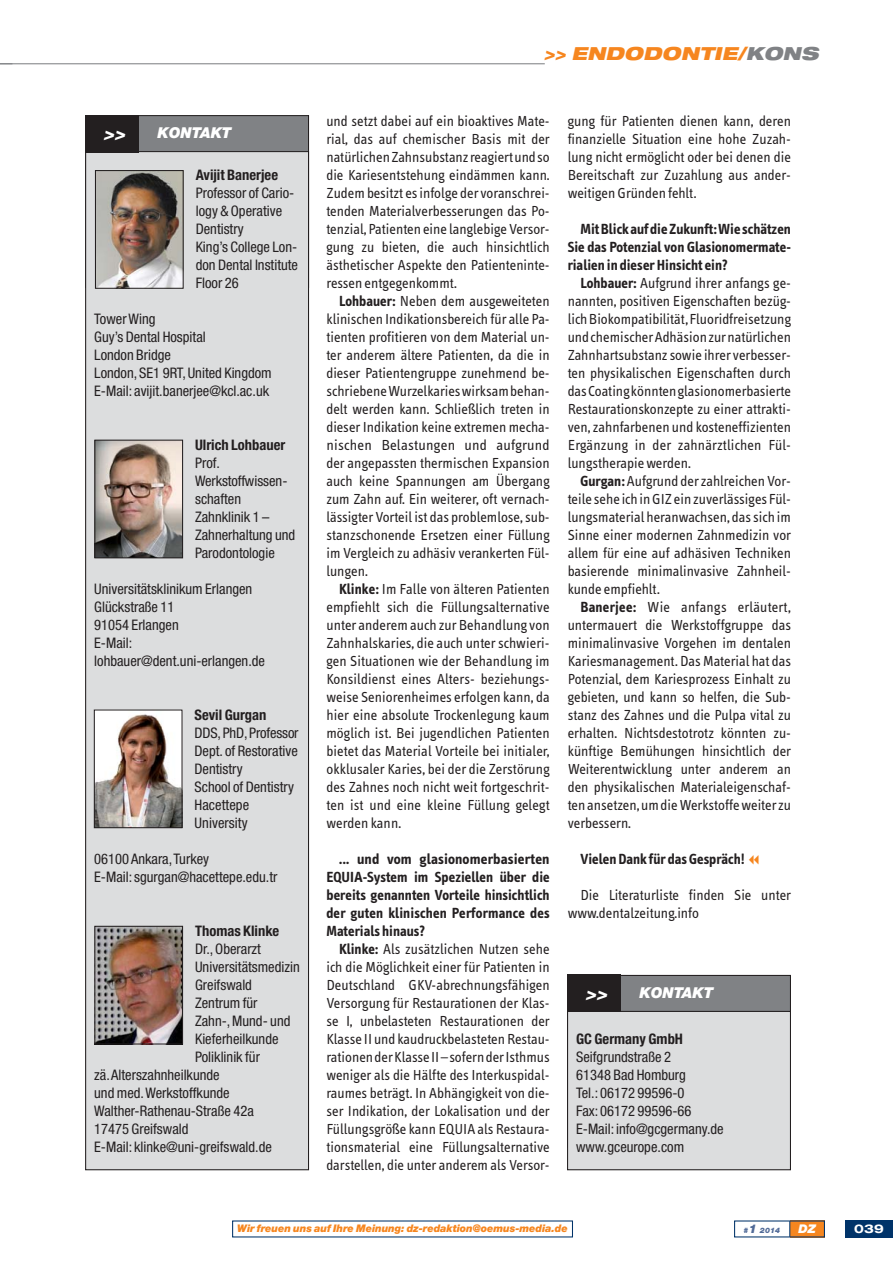
<style>
.page{position:relative;width:893px;height:1263px;background:#fff}
.page>*{position:absolute;margin:0;border:0;box-sizing:border-box;transform-origin:0 0}
.t1{font:italic 900 expanded 18px "Helvetica Neue";color:#f6861f}
.t2{font:italic 900 expanded 18px "Helvetica Neue";color:#fff}
.t3{font:15px/18px "Info Text";color:#231f20;text-align:justify}
.t4{font:700 15px/18px "Info Text";color:#231f20;text-align:justify}
.t5{font:italic 900 15px "Helvetica Neue";color:#fff}
.t6{font:condensed 14.55px/18px "Helvetica Neue";color:#231f20}
.t7{font:700 condensed 14.55px "Helvetica Neue";color:#231f20}
.t8{font:700 expanded 12px "Helvetica Neue";color:#fff}
.t9{font:italic 900 12px "Helvetica Neue";color:#fff}
.t10{font:italic 900 10.5px "Helvetica Neue";letter-spacing:-.01em;color:#f6861f}
.t11{font:italic 900 7.5px "Helvetica Neue";color:#516b98}
.s1{color:#808285}
.s2{font-weight:700}
.s3{font-size:12px}
</style>
<div class="page">
<div style="left:790px;top:1220px;width:35px;height:17px;background:#f6861f"></div>
<div style="left:845px;top:1220px;width:48px;height:17px;background:#003369"></div>
<svg style="left:789px;top:1221px;width:1px;height:16px"></svg>
<div style="left:86px;top:116px;width:223px;height:171px;background:#808285"></div>
<div style="left:86px;top:152px;width:223px;height:1018px;background:#dcddde"></div>
<div style="left:85px;top:151px;width:224px;height:1019px;border:1px solid #231f20"></div>
<div style="left:85px;top:115px;width:54px;height:37px;background:#231f20"></div>
<img style="left:97px;top:172px;width:85px;height:115px">
<div style="left:95px;top:170px;width:89px;height:119px;border:1px solid #231f20"></div>
<img style="left:96px;top:442px;width:85px;height:114px">
<div style="left:94px;top:440px;width:89px;height:118px;border:1px solid #231f20"></div>
<img style="left:96px;top:711px;width:85px;height:115px">
<div style="left:94px;top:709px;width:89px;height:119px;border:1px solid #231f20"></div>
<img style="left:96px;top:928px;width:85px;height:114px">
<div style="left:94px;top:926px;width:89px;height:118px;border:1px solid #231f20"></div>
<div style="left:568px;top:975px;width:222px;height:172px;background:#808285"></div>
<div style="left:568px;top:1011px;width:222px;height:159px;background:#dcddde"></div>
<div style="left:567px;top:1011px;width:224px;height:159px;border:1px solid #231f20"></div>
<div style="left:567px;top:975px;width:54px;height:37px;background:#231f20"></div>
<hr style="left:0;top:63px;width:545px;height:1px;background:#808285">
<p class="t2" style="left:103px;top:125px;width:27px">&gt;&gt;</p>
<p class="t5" style="left:157px;top:127px;width:76px">KONTAKT</p>
<p class="t7" style="left:196px;top:170px;width:84px">Avijit Banerjee</p>
<p class="t6" style="left:196px;top:185px;width:104px">Professor of Cario&shy;logy &amp; Operative<br>Dentistry<br>King’s College Lon&shy;don Dental Institute<br>Floor 26</p>
<p class="t6" style="left:94px;top:311px;width:179px">Tower Wing<br>Guy’s Dental Hospital<br>London Bridge<br>London, SE1 9RT, United Kingdom<br>E-Mail: avijit.banerjee@kcl.ac.uk</p>
<p class="t7" style="left:195px;top:440px;width:92px">Ulrich Lohbauer</p>
<p class="t6" style="left:195px;top:455px;width:102px">Prof.<br>Werkstoffwissen&shy;schaften<br>Zahnklinik 1 –<br>Zahnerhaltung und<br>Parodontologie</p>
<p class="t6" style="left:94px;top:581px;width:172px">Universitätsklinikum Erlangen<br>Glückstraße 11<br>91054 Erlangen<br>E-Mail: lohbauer@dent.uni-erlangen.de</p>
<p class="t7" style="left:195px;top:710px;width:73px">Sevil Gurgan</p>
<p class="t6" style="left:195px;top:725px;width:106px">DDS, PhD, Professor<br>Dept. of Restorative<br>Dentistry<br>School of Dentistry<br>Hacettepe<br>University</p>
<p class="t6" style="left:94px;top:851px;width:185px">06100 Ankara, Turkey<br>E-Mail: sgurgan@hacettepe.edu.tr</p>
<p class="t7" style="left:195px;top:926px;width:86px">Thomas Klinke</p>
<p class="t6" style="left:195px;top:941px;width:67px">Dr., Oberarzt</p>
<p class="t6" style="left:195px;top:959px;width:106px">Universitätsmedizin</p>
<p class="t6" style="left:195px;top:977px;width:58px">Greifswald</p>
<p class="t6" style="left:195px;top:995px;width:64px">Zentrum für</p>
<p class="t6" style="left:195px;top:1013px;width:97px">Zahn-, Mund- und</p>
<p class="t6" style="left:195px;top:1031px;width:85px">Kieferheilkunde</p>
<p class="t6" style="left:195px;top:1049px;width:66px">Poliklinik für</p>
<p class="t6" style="left:94px;top:1067px;width:127px">zä. Alterszahnheilkunde</p>
<p class="t6" style="left:94px;top:1085px;width:137px">und med. Werkstoffkunde</p>
<p class="t6" style="left:94px;top:1103px;width:161px">Walther-Rathenau-Straße 42a</p>
<p class="t6" style="left:94px;top:1121px;width:96px">17475 Greifswald</p>
<p class="t6" style="left:94px;top:1139px;width:179px">E-Mail: klinke@uni-greifswald.de</p>
<p class="t1" style="left:544px;top:45px;width:280px">&gt;&gt; ENDODONTIE/<span class="s1">KONS</span></p>
<p class="t3" style="left:326px;top:113px;width:225px">und setzt dabei auf ein bioaktives Mate&shy;rial, das auf chemischer Basis mit der natürlichen Zahnsubstanz reagiert und so die Kariesentstehung eindämmen kann.<br>Zudem besitzt es infolge der voranschrei&shy;tenden Materialverbesserungen das Po&shy;tenzial, Patienten eine langlebige Versor&shy;gung zu bieten, die auch hinsichtlich ästhetischer Aspekte den Patienteninte&shy;ressen entgegenkommt.</p>
<p class="t3" style="left:326px;top:293px;width:225px;text-indent:13px"><span class="s2">Lohbauer:</span> Neben dem ausgeweiteten klinischen Indikationsbereich für alle Pa&shy;tienten profitieren von dem Material un&shy;ter anderem ältere Patienten, da die in dieser Patientengruppe zunehmend be&shy;schriebene Wurzelkaries wirksam behan&shy;delt werden kann. Schließlich treten in dieser Indikation keine extremen mecha&shy;nischen Belastungen und aufgrund der angepassten thermischen Expansion auch keine Spannungen am Übergang zum Zahn auf. Ein weiterer, oft vernach&shy;lässigter Vorteil ist das problemlose, sub&shy;stanzschonende Ersetzen einer Füllung im Vergleich zu adhäsiv verankerten Fül&shy;lungen.</p>
<p class="t3" style="left:326px;top:581px;width:225px;text-indent:13px"><span class="s2">Klinke:</span> Im Falle von älteren Patienten empfiehlt sich die Füllungsalternative unter anderem auch zur Behandlung von Zahnhalskaries, die auch unter schwieri&shy;gen Situationen wie der Behandlung im Konsildienst eines Alters- beziehungs&shy;weise Seniorenheimes erfolgen kann, da hier eine absolute Trockenlegung kaum möglich ist. Bei jugendlichen Patienten bietet das Material Vorteile bei initialer, okklusaler Karies, bei der die Zerstörung des Zahnes noch nicht weit fortgeschrit&shy;ten ist und eine kleine Füllung gelegt werden kann.</p>
<p class="t4" style="left:326px;top:852px;width:225px;text-indent:13px">... und vom glasionomerbasierten EQUIA-System im Speziellen über die bereits genannten Vorteile hinsichtlich der guten klinischen Performance des Materials hinaus?</p>
<p class="t3" style="left:326px;top:941px;width:225px;text-indent:13px"><span class="s2">Klinke:</span> Als zusätzlichen Nutzen sehe ich die Möglichkeit einer für Patienten in Deutschland GKV-abrechnungsfähigen Versorgung für Restaurationen der Klas&shy;se I, unbelasteten Restaurationen der Klasse II und kaudruckbelasteten Restau&shy;rationen der Klasse II – sofern der Isthmus weniger als die Hälfte des Interkuspidal&shy;raumes beträgt. In Abhängigkeit von die&shy;ser Indikation, der Lokalisation und der Füllungsgröße kann EQUIA als Restaura&shy;tionsmaterial eine Füllungsalternative darstellen, die unter anderem als Versor-</p>
<p class="t3" style="left:568px;top:113px;width:225px">gung für Patienten dienen kann, deren finanzielle Situation eine hohe Zuzah&shy;lung nicht ermöglicht oder bei denen die Bereitschaft zur Zuzahlung aus ander&shy;weitigen Gründen fehlt.</p>
<p class="t4" style="left:568px;top:222px;width:225px;text-indent:13px">Mit Blick auf die Zukunft: Wie schätzen Sie das Potenzial von Glasionomermate&shy;rialien in dieser Hinsicht ein?</p>
<p class="t3" style="left:568px;top:275px;width:225px;text-indent:13px"><span class="s2">Lohbauer:</span> Aufgrund ihrer anfangs ge&shy;nannten, positiven Eigenschaften bezüg&shy;lich Biokompatibilität, Fluoridfreisetzung und chemischer Adhäsion zur natürlichen Zahnhartsubstanz sowie ihrer verbesser&shy;ten physikalischen Eigenschaften durch das Coating könnten glasionomerbasierte Restaurationskonzepte zu einer attrakti&shy;ven, zahnfarbenen und kosteneffizienten Ergänzung in der zahnärztlichen Fül&shy;lungstherapie werden.</p>
<p class="t3" style="left:568px;top:473px;width:225px;text-indent:13px"><span class="s2">Gurgan:</span> Aufgrund der zahlreichen Vor&shy;teile sehe ich in GIZ ein zuverlässiges Fül&shy;lungsmaterial heranwachsen, das sich im Sinne einer modernen Zahnmedizin vor allem für eine auf adhäsiven Techniken basierende minimalinvasive Zahnheil&shy;kunde empfiehlt.</p>
<p class="t3" style="left:568px;top:599px;width:225px;text-indent:13px"><span class="s2">Banerjee:</span> Wie anfangs erläutert, untermauert die Werkstoffgruppe das minimalinvasive Vorgehen im dentalen Kariesmanagement. Das Material hat das Potenzial, dem Kariesprozess Einhalt zu gebieten, und kann so helfen, die Sub&shy;stanz des Zahnes und die Pulpa vital zu erhalten. Nichtsdestotrotz könnten zu&shy;künftige Bemühungen hinsichtlich der Weiterentwicklung unter anderem an den physikalischen Materialeigenschaf&shy;ten ansetzen, um die Werkstoffe weiter zu verbessern.</p>
<p class="t4" style="left:580px;top:852px;width:166px">Vielen Dank für das Gespräch!</p>
<p class="t3" style="left:568px;top:887px;width:225px;text-indent:13px">Die Literaturliste finden Sie unter www.dentalzeitung.info</p>
<p class="t5" style="left:639px;top:987px;width:76px">KONTAKT</p>
<p class="t2" style="left:585px;top:985px;width:27px">&gt;&gt;</p>
<p class="t7" style="left:576px;top:1034px;width:108px">GC Germany GmbH</p>
<p class="t6" style="left:576px;top:1049px;width:149px">Seifgrundstraße 2<br>61348 Bad Homburg<br>Tel.: 06172 99596-0<br>Fax: 06172 99596-66<br>E-Mail: info@gcgermany.de www.gceurope.com</p>
<p class="t10" style="left:237px;top:1224px;width:332px">Wir freuen uns auf Ihre Meinung: dz-redaktion@oemus-media.de</p>
<p class="t11" style="left:744px;top:1227px;width:38px">#<span class="s3">1</span> 2014</p>
<p class="t9" style="left:798px;top:1224px;width:19px">DZ</p>
<p class="t8" style="left:854px;top:1224px;width:31px">039</p>
</div>
